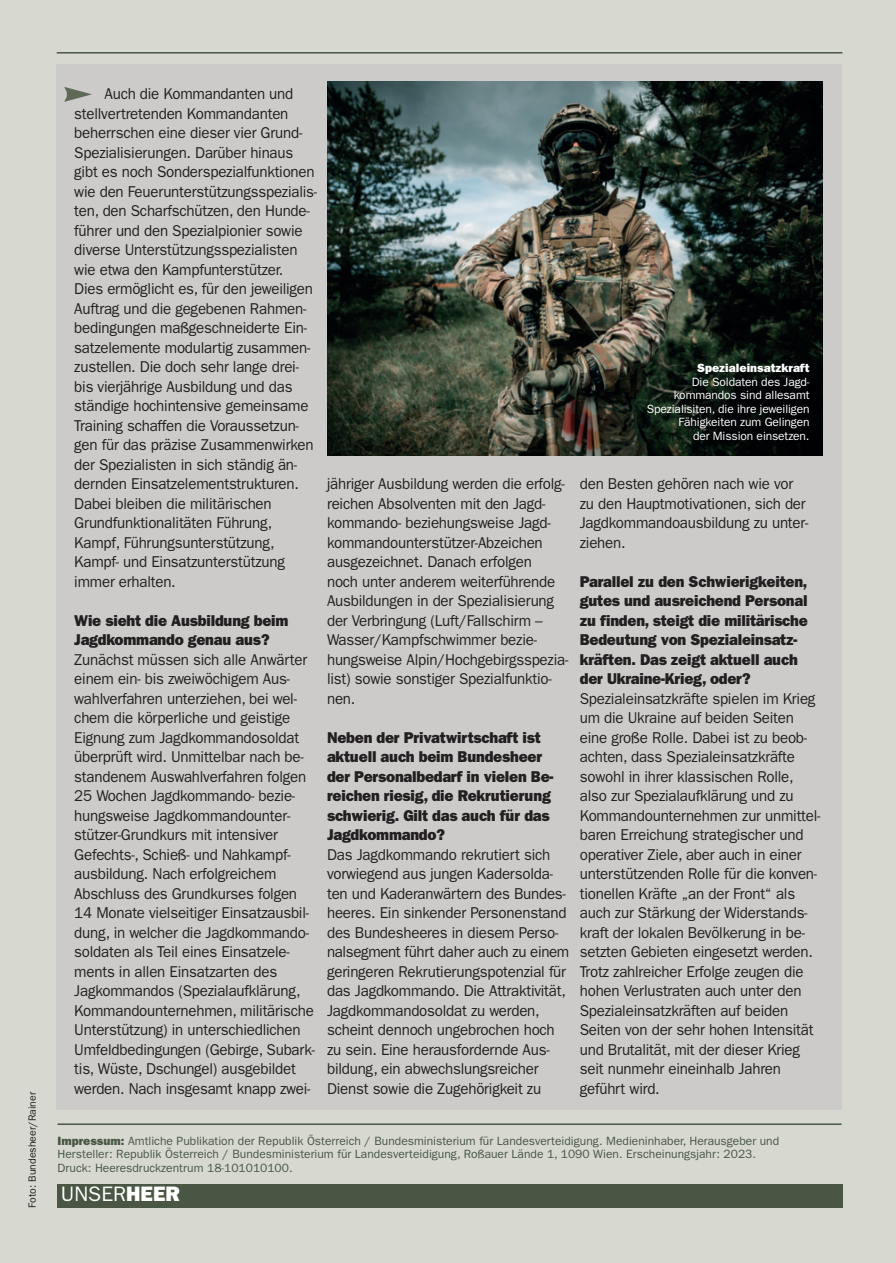
<style>
.page{position:relative;width:896px;height:1263px;background:#d7d9d1}
.page>*{position:absolute;margin:0;border:0;box-sizing:border-box;transform-origin:0 0}
.t1{font:21px "Franklin Gothic";color:#fff}
.t2{font:15.75px/19.5px "Franklin Gothic";letter-spacing:-.015em;color:#231f20;scale:.96 1}
.t3{font:800 15.75px/19.5px "Franklin Gothic";letter-spacing:-.015em;color:#231f20;scale:.96 1}
.t4{font:12px/13.5px "Franklin Gothic";color:#485643}
.t5{font:12px/13.5px "Franklin Gothic";letter-spacing:-.01em;color:#fff;text-align:right}
.t6{font:10.5px "Franklin Gothic";color:#231f20}
.s1{font-weight:800}
</style>
<div class="page">
<div style="left:57px;top:1185px;width:785px;height:23px;background:#485643"></div>
<hr style="left:57px;top:52px;width:785px;height:2px;background:#485643">
<hr style="left:58px;top:1123px;width:783px;height:2px;background:#485643">
<div style="left:57px;top:64px;width:785px;height:1046px;background:#cdcbca"></div>
<svg style="left:64px;top:87px;width:28px;height:15px"></svg>
<img style="left:327px;top:82px;width:495px;height:374px">
<p class="t6" style="left:29px;top:1208px;width:117px;rotate:-90deg">Foto: Bundesheer/Rainer</p>
<p class="t2" style="left:74px;top:86px;width:254px;text-indent:30px">Auch die Kommandanten und stellvertretenden Kommandanten beherrschen eine dieser vier Grund-Spezialisierungen. Darüber hinaus gibt es noch Sonderspezialfunktionen wie den Feuerunterstützungsspezialis&shy;ten, den Scharfschützen, den Hunde&shy;führer und den Spezialpionier sowie diverse Unterstützungsspezialisten wie etwa den Kampfunterstützer.<br>Dies ermöglicht es, für den jeweiligen Auftrag und die gegebenen Rahmen&shy;bedingungen maßgeschneiderte Ein&shy;satzelemente modulartig zusammen&shy;zustellen. Die doch sehr lange drei&shy;bis vierjährige Ausbildung und das ständige hochintensive gemeinsame Training schaffen die Voraussetzun&shy;gen für das präzise Zusammenwirken der Spezialisten in sich ständig än&shy;dernden Einsatzelementstrukturen.<br>Dabei bleiben die militärischen Grundfunktionalitäten Führung, Kampf, Führungsunterstützung, Kampf- und Einsatzunterstützung immer erhalten.</p>
<p class="t3" style="left:74px;top:612px;width:225px">Wie sieht die Ausbildung beim<br>Jagdkommando genau aus?</p>
<p class="t2" style="left:74px;top:651px;width:252px">Zunächst müssen sich alle Anwärter einem ein- bis zweiwöchigem Aus&shy;wahlverfahren unterziehen, bei wel&shy;chem die körperliche und geistige Eignung zum Jagdkommandosoldat überprüft wird. Unmittelbar nach be&shy;standenem Auswahlverfahren folgen 25 Wochen Jagdkommando- bezie&shy;hungsweise Jagdkommandounter&shy;stützer-Grundkurs mit intensiver Gefechts-, Schieß- und Nahkampf&shy;ausbildung. Nach erfolgreichem Abschluss des Grundkurses folgen 14 Monate vielseitiger Einsatzausbil&shy;dung, in welcher die Jagdkommando&shy;soldaten als Teil eines Einsatzele&shy;ments in allen Einsatzarten des Jagkommandos (Spezialaufklärung, Kommandounternehmen, militärische Unterstützung) in unterschiedlichen Umfeldbedingungen (Gebirge, Subark&shy;tis, Wüste, Dschungel) ausgebildet werden. Nach insgesamt knapp zwei-</p>
<p class="t2" style="left:327px;top:476px;width:253px">jähriger Ausbildung werden die erfolg&shy;reichen Absolventen mit den Jagd&shy;kommando- beziehungsweise Jagd&shy;kommandounterstützer-Abzeichen ausgezeichnet. Danach erfolgen<br>noch unter anderem weiterführende Ausbildungen in der Spezialisierung der Verbringung (Luft/Fallschirm – Wasser/Kampfschwimmer bezie&shy;hungsweise Alpin/Hochgebirgsspezia&shy;list) sowie sonstiger Spezialfunktio&shy;nen.</p>
<p class="t3" style="left:327px;top:729px;width:237px">Neben der Privatwirtschaft ist aktuell auch beim Bundesheer der Personalbedarf in vielen Be&shy;reichen riesig, die Rekrutierung schwierig. Gilt das auch für das<br>Jagdkommando?</p>
<p class="t2" style="left:327px;top:846px;width:254px">Das Jagdkommando rekrutiert sich vorwiegend aus jungen Kadersolda&shy;ten und Kaderanwärtern des Bundes&shy;heeres. Ein sinkender Personenstand des Bundesheeres in diesem Perso&shy;nalsegment führt daher auch zu einem geringeren Rekrutierungspotenzial für das Jagdkommando. Die Attraktivität, Jagdkommandosoldat zu werden, scheint dennoch ungebrochen hoch zu sein. Eine herausfordernde Aus - bildung, ein abwechslungsreicher Dienst sowie die Zugehörigkeit zu</p>
<p class="t5" style="left:647px;top:362px;width:164px"><span class="s1">Spezialeinsatzkraft<br></span>Die Soldaten des Jagd&shy;kommandos sind allesamt<br>Spezialisiten, die ihre jeweiligen<br>Fähigkeiten zum Gelingen<br>der Mission einsetzen.</p>
<p class="t2" style="left:580px;top:476px;width:240px">den Besten gehören nach wie vor zu den Hauptmotivationen, sich der<br>Jagdkommandoausbildung zu unter&shy;ziehen.</p>
<p class="t3" style="left:580px;top:573px;width:239px">Parallel zu den Schwierigkeiten, gutes und ausreichend Personal zu finden, steigt die militärische<br>Bedeutung von Spezialeinsatz&shy;kräften. Das zeigt aktuell auch der Ukraine-Krieg, oder?</p>
<p class="t2" style="left:580px;top:690px;width:252px">Spezialeinsatzkräfte spielen im Krieg um die Ukraine auf beiden Seiten eine große Rolle. Dabei ist zu beob&shy;achten, dass Spezialeinsatzkräfte sowohl in ihrer klassischen Rolle, also zur Spezialaufklärung und zu Kommandounternehmen zur unmittel&shy;baren Erreichung strategischer und operativer Ziele, aber auch in einer unterstützenden Rolle für die konven&shy;tionellen Kräfte „an der Front“ als auch zur Stärkung der Widerstands&shy;kraft der lokalen Bevölkerung in be&shy;setzten Gebieten eingesetzt werden.<br>Trotz zahlreicher Erfolge zeugen die hohen Verlustraten auch unter den Spezialeinsatzkräften auf beiden Seiten von der sehr hohen Intensität und Brutalität, mit der dieser Krieg seit nunmehr eineinhalb Jahren geführt wird.</p>
<p class="t4" style="left:58px;top:1135px;width:723px"><span class="s1">Impressum:</span> Amtliche Publikation der Republik Österreich / Bundesministerium für Landesverteidigung. Medieninhaber, Herausgeber und<br>Hersteller: Republik Österreich / Bundesministerium für Landesverteidigung, Roßauer Lände 1, 1090 Wien. Erscheinungsjahr: 2023.</p>
<p class="t4" style="left:58px;top:1162px;width:236px">Druck: Heeresdruckzentrum 18-101010100.</p>
<p class="t1" style="left:61px;top:1187px;width:120px">UNSER<span class="s1">HEER</span></p>
</div>
